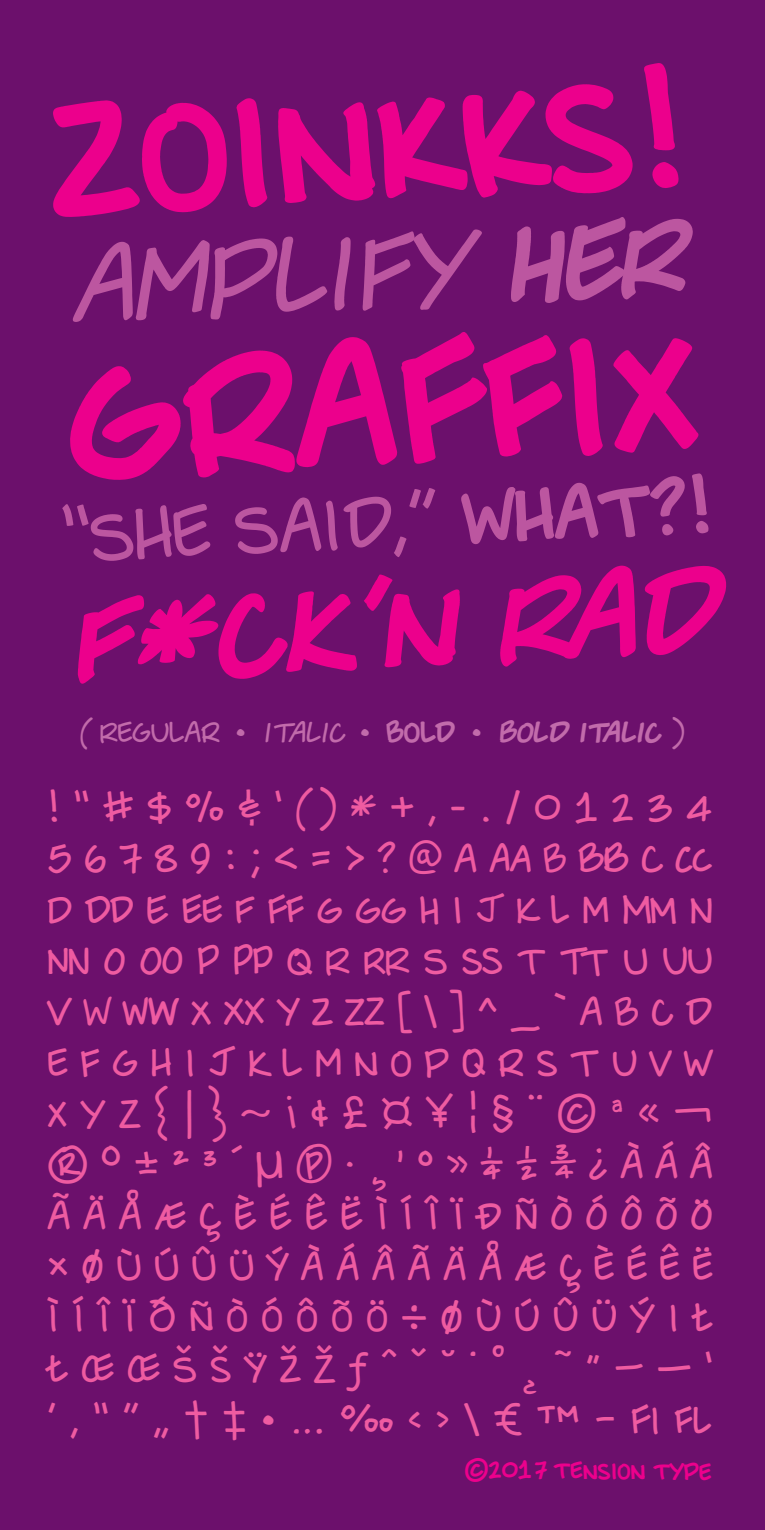
<style>
.page{position:relative;width:765px;height:1530px;background:#6c106c}
.page>*{position:absolute;margin:0;border:0;box-sizing:border-box;transform-origin:0 0}
.t1{font:700 183.75px "She Said";color:#ec008c}
.t2{font:700 170.25px "She Said";color:#ec008c}
.t3{font:italic 700 130.38px "She Said";color:#ec008c}
.t4{font:italic 115px "She Said";color:#bc56a0}
.t5{font:79.25px "She Said";color:#bc56a0}
.t6{font:42.5px/51px "She Said";color:#ef5ba1;text-align:justify}
.t7{font:31.25px "She Said";color:#c26bab}
.t8{font:700 25px "She Said";letter-spacing:-.01em;color:#ec008c}
.s1{font-size:165.5px}
.s2{font-weight:700}
.s3{font-style:italic}
.s4{font-weight:700;font-style:italic}
</style>
<div class="page">
<h2 class="t2" style="left:42px;top:46px;width:646px;rotate:-3deg">ZOINKKS<span class="s1">!</span></h2>
<h3 class="t4" style="left:66px;top:210px;width:615px;rotate:-3deg">Amplify <span class="s2">HER</span></h3>
<h1 class="t1" style="left:62px;top:296px;width:631px;rotate:-3deg">GRAFFIX</h1>
<h3 class="t5" style="left:59px;top:486px;width:655px;rotate:-3deg">“SHE SAID,” <span class="s2">WHAT?!</span></h3>
<h3 class="t3" style="left:66px;top:554px;width:648px;rotate:-3deg">F*CK’N RAD</h3>
<p class="t7" style="left:80px;top:712px;width:606px">( REGULAR • <span class="s3">Italic</span> • <span class="s2">BOLD</span> • <span class="s4">BOLD ITALIC</span> )</p>
<p class="t6" style="left:48px;top:782px;width:667px">! “ # $ % &amp; ‘ ( ) * + , - . / 0 1 2 3 4<br>5 6 7 8 9 : ; &lt; = &gt; ? @ A AA B BB C CC D DD E EE F FF G GG H I J K L M MM N NN O OO P PP Q R RR S SS T TT U UU V W WW X XX Y Z ZZ [ \ ] ^ _ ` A B C D E F G H I J K L M N O P Q R S T U V W X Y Z { | } ~ ¡ ¢ £ ¤ ¥ ¦ § ¨ © ª « ¬ ® ° ± ² ³ ´ Μ ¶ · ¸ ¹ º » ¼ ½ ¾ ¿ À Á Â Ã Ä Å Æ Ç È É Ê Ë Ì Í Î Ï Ð Ñ Ò Ó Ô Õ Ö × Ø Ù Ú Û Ü Ý À Á Â Ã Ä Å Æ Ç È É Ê Ë Ì Í Î Ï Ð Ñ Ò Ó Ô Õ Ö ÷ Ø Ù Ú Û Ü Ý I Ł Ł Œ Œ Š Š Ÿ Ž Ž Ƒ ˆ ˇ ˘ ˙ ˚ ˛ ˜ ˝ – — ‘ ’ ‚ “ ” „ † ‡ • … ‰ ‹ › ⁄ € ™ − FI FL</p>
<p class="t8" style="left:464px;top:1454px;width:249px">©201<span class="s3">7</span> TENSION TYPE</p>
</div>
